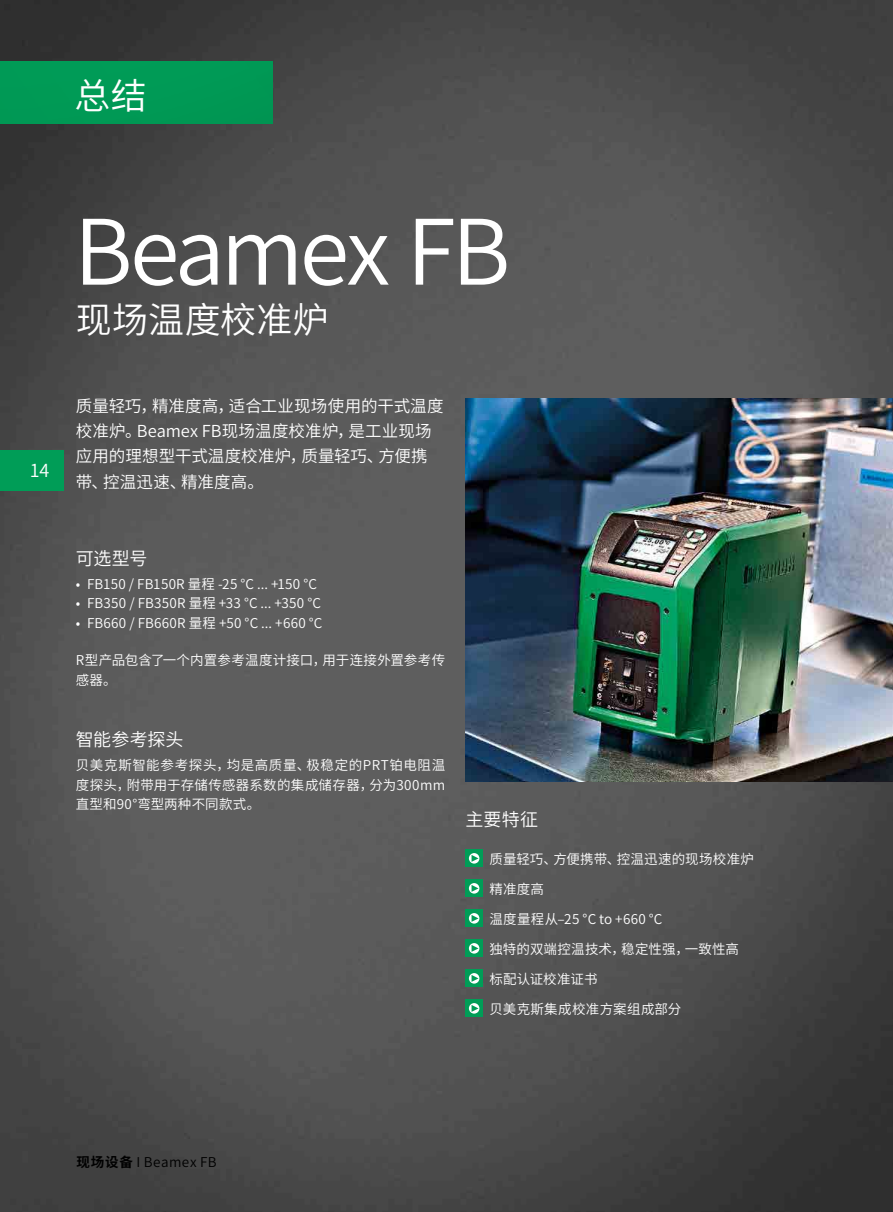
<style>
.page{position:relative;width:893px;height:1212px;background:#fff}
.page>*{position:absolute;margin:0;border:0;box-sizing:border-box;transform-origin:0 0}
.t1{font:90px "Source Han Sans CN";letter-spacing:-.045em;color:#fff}
.t2{font:36px "Source Han Sans CN";letter-spacing:.005em;color:#fff}
.t3{font:18px "Source Han Sans CN";color:#fff}
.t4{font:16.5px/25.5px "Source Han Sans CN";letter-spacing:.005em;color:#fff}
.t5{font:13.5px/19.5px "Source Han Sans CN";letter-spacing:.02em;color:#fff}
.t6{font:13.5px "Source Han Sans CN";letter-spacing:.035em;color:#000}
.t7{font:13.5px "Source Han Sans CN";color:#fff}
.s1{font-weight:700}
</style>
<div class="page">
<img style="left:0;top:0;width:893px;height:1212px">
<img style="left:466px;top:398px;width:427px;height:383px">
<div style="left:466px;top:850px;width:17px;height:17px;background:#009d57"></div>
<svg style="left:469px;top:853px;width:10px;height:10px"></svg>
<div style="left:466px;top:880px;width:17px;height:17px;background:#009d57"></div>
<svg style="left:469px;top:883px;width:10px;height:10px"></svg>
<div style="left:466px;top:910px;width:17px;height:17px;background:#009d57"></div>
<svg style="left:469px;top:913px;width:10px;height:10px"></svg>
<div style="left:466px;top:940px;width:17px;height:17px;background:#009d57"></div>
<svg style="left:469px;top:943px;width:10px;height:10px"></svg>
<div style="left:466px;top:970px;width:17px;height:17px;background:#009d57"></div>
<svg style="left:469px;top:973px;width:10px;height:10px"></svg>
<div style="left:466px;top:1000px;width:17px;height:17px;background:#009d57"></div>
<svg style="left:469px;top:1003px;width:10px;height:10px"></svg>
<div style="left:0;top:62px;width:273px;height:61px;background:#095"></div>
<div style="left:0;top:451px;width:64px;height:40px;background:#009d57"></div>
<h2 class="t2" style="left:75px;top:75px;width:74px">总结</h2>
<h3 class="t3" style="left:30px;top:460px;width:21px">14</h3>
<h1 class="t1" style="left:74px;top:201px;width:438px">Beamex FB</h1>
<h2 class="t2" style="left:76px;top:299px;width:254px">现场温度校准炉</h2>
<p class="t4" style="left:76px;top:393px;width:369px">质量轻巧，精准度高，适合工业现场使用的干式温度校准炉。Beamex FB现场温度校准炉，是工业现场应用的理想型干式温度校准炉，质量轻巧、方便携带、控温迅速、精准度高。</p>
<h3 class="t3" style="left:76px;top:548px;width:73px">可选型号</h3>
<p class="t5" style="left:76px;top:574px;width:243px">• FB150 / FB150R 量程 -25 °C ... +150 °C</p>
<p class="t5" style="left:76px;top:594px;width:247px">• FB350 / FB350R 量程 +33 °C ... +350 °C</p>
<p class="t5" style="left:76px;top:613px;width:248px">• FB660 / FB660R 量程 +50 °C ... +660 °C</p>
<p class="t5" style="left:76px;top:651px;width:371px">R型产品包含了一个内置参考温度计接口，用于连接外置参考传感器。</p>
<h3 class="t3" style="left:76px;top:729px;width:109px">智能参考探头</h3>
<p class="t5" style="left:76px;top:756px;width:371px;text-align:justify">贝美克斯智能参考探头，均是高质量、极稳定的PRT铂电阻温度探头，附带用于存储传感器系数的集成储存器，分为300mm直型和90°弯型两种不同款式。</p>
<h3 class="t3" style="left:466px;top:809px;width:74px">主要特征</h3>
<p class="t5" style="left:489px;top:849px;width:266px">质量轻巧、方便携带、控温迅速的现场校准炉</p>
<p class="t5" style="left:489px;top:879px;width:56px">精准度高</p>
<p class="t5" style="left:489px;top:909px;width:175px">温度量程从–25 °C to +660 °C</p>
<p class="t5" style="left:489px;top:939px;width:251px">独特的双端控温技术，稳定性强，一致性高</p>
<p class="t7" style="left:489px;top:971px;width:110px">标配认证校准证书</p>
<p class="t5" style="left:489px;top:999px;width:193px">贝美克斯集成校准方案组成部分</p>
<p class="t6" style="left:77px;top:1155px;width:142px"><span class="s1">现场设备</span> I Beamex FB</p>
</div>
